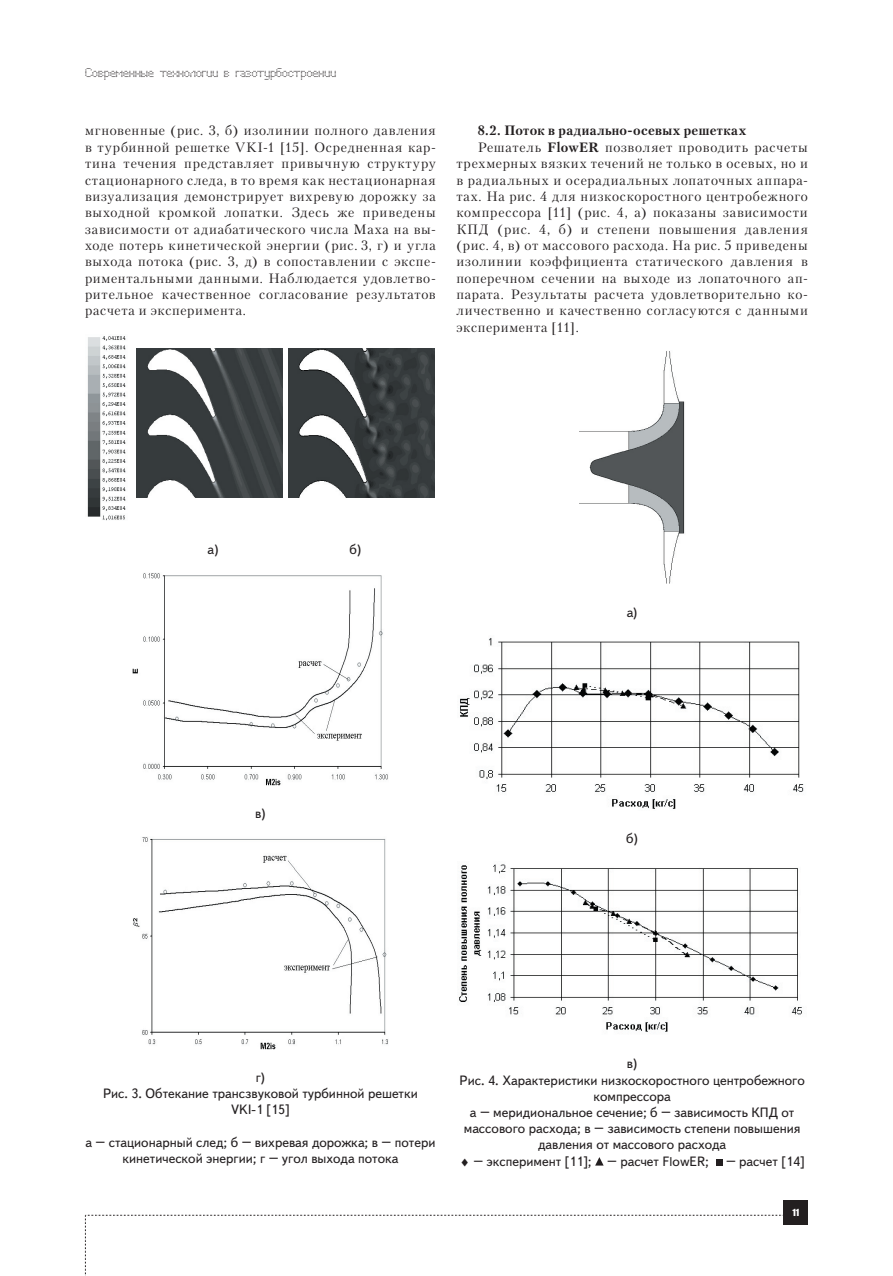
<style>
.page{position:relative;width:893px;height:1276px;background:#fff}
.page>*{position:absolute;margin:0;border:0;box-sizing:border-box;transform-origin:0 0}
.t1{font:13.5px/16.4px "Petersburg C";letter-spacing:.055em;color:#231f20;text-align:justify}
.t2{font:13.5px/16.2px "Text Book C";color:#231f20;text-align:center}
.t3{font:700 13.5px "Petersburg C";letter-spacing:.025em;color:#231f20}
.t4{font:12px "Perfo";letter-spacing:.015em;color:#231f20}
.t5{font:9px "Impact";color:#fff}
.s1{font-weight:700}
</style>
<div class="page">
<svg style="left:85px;top:1215px;width:699px;height:61px"></svg>
<div style="left:784px;top:1200px;width:24px;height:25px;background:#231f20"></div>
<img style="left:87px;top:336px;width:39px;height:185px">
<img style="left:136px;top:349px;width:146px;height:148px">
<img style="left:289px;top:348px;width:146px;height:149px">
<img style="left:133px;top:573px;width:255px;height:212px">
<img style="left:133px;top:837px;width:255px;height:212px">
<img style="left:579px;top:351px;width:106px;height:233px">
<img style="left:460px;top:638px;width:344px;height:171px">
<img style="left:459px;top:864px;width:343px;height:168px">
<svg style="left:595px;top:1157px;width:9px;height:8px"></svg>
<div style="left:716px;top:1158px;width:7px;height:7px;background:#231f20"></div>
<p class="t4" style="left:85px;top:66px;width:253px">Современные технологии в газотурбостроении</p>
<p class="t1" style="left:85px;top:122px;width:352px">мгновенные (рис. 3, б) изолинии полного давления в турбинной решетке VKI-1 [15]. Осредненная кар&shy;тина течения представляет привычную структуру стационарного следа, в то время как нестационарная визуализация демонстрирует вихревую дорожку за выходной кромкой лопатки. Здесь же приведены зависимости от адиабатического числа Маха на вы&shy;ходе потерь кинетической энергии (рис. 3, г) и угла выхода потока (рис. 3, д) в сопоставлении с экспе&shy;риментальными данными. Наблюдается удовлетво&shy;рительное качественное согласование результатов расчета и эксперимента.</p>
<p class="t3" style="left:478px;top:122px;width:270px">8.2. Поток в радиально-осевых решетках</p>
<p class="t1" style="left:478px;top:139px;width:332px">Решатель <span class="s1">FlowER</span> позволяет проводить расчеты</p>
<p class="t1" style="left:456px;top:155px;width:353px">трехмерных вязких течений не только в осевых, но и</p>
<p class="t1" style="left:456px;top:171px;width:353px">в радиальных и осерадиальных лопаточных аппара-</p>
<p class="t1" style="left:456px;top:188px;width:353px">тах. На рис. 4 для низкоскоростного центробежного</p>
<p class="t1" style="left:456px;top:204px;width:353px">компрессора [11] (рис. 4, а) показаны зависимости</p>
<p class="t1" style="left:456px;top:220px;width:353px">КПД (рис. 4, б) и степени повышения давления</p>
<p class="t1" style="left:456px;top:237px;width:353px">(рис. 4, в) от массового расхода. На рис. 5 приведены</p>
<p class="t1" style="left:456px;top:253px;width:353px">изолинии коэффициента статического давления в</p>
<p class="t1" style="left:456px;top:270px;width:353px">поперечном сечении на выходе из лопаточного ап-</p>
<p class="t1" style="left:456px;top:286px;width:353px">парата. Результаты расчета удовлетворительно ко-</p>
<p class="t1" style="left:456px;top:302px;width:353px">личественно и качественно согласуются с данными</p>
<p class="t1" style="left:456px;top:319px;width:124px">эксперимента [11].</p>
<p class="t2" style="left:208px;top:541px;width:13px">а)</p>
<p class="t2" style="left:350px;top:541px;width:14px">б)</p>
<p class="t2" style="left:255px;top:805px;width:12px">в)</p>
<p class="t2" style="left:627px;top:604px;width:13px">а)</p>
<p class="t2" style="left:626px;top:830px;width:13px">б)</p>
<p class="t2" style="left:103px;top:1069px;width:316px">г)<br>Рис. 3. Обтекание трансзвуковой турбинной решетки<br>VKI-1 [15]</p>
<p class="t2" style="left:85px;top:1134px;width:352px">а – стационарный след; б – вихревая дорожка; в – потери кинетической энергии; г – угол выхода потока</p>
<p class="t2" style="left:627px;top:1056px;width:12px">в)</p>
<p class="t2" style="left:459px;top:1072px;width:347px">Рис. 4. Характеристики низкоскоростного центробежного</p>
<p class="t2" style="left:593px;top:1088px;width:79px">компрессора</p>
<p class="t2" style="left:470px;top:1104px;width:326px">а – меридиональное сечение; б – зависимость КПД от</p>
<p class="t2" style="left:464px;top:1120px;width:338px">массового расхода; в – зависимость степени повышения</p>
<p class="t2" style="left:538px;top:1137px;width:190px">давления от массового расхода</p>
<p class="t2" style="left:460px;top:1153px;width:251px">♦ – эксперимент [11]; – расчет FlowER;</p>
<p class="t2" style="left:726px;top:1153px;width:80px">– расчет [14]</p>
<p class="t5" style="left:792px;top:1205px;width:8px">11</p>
</div>
